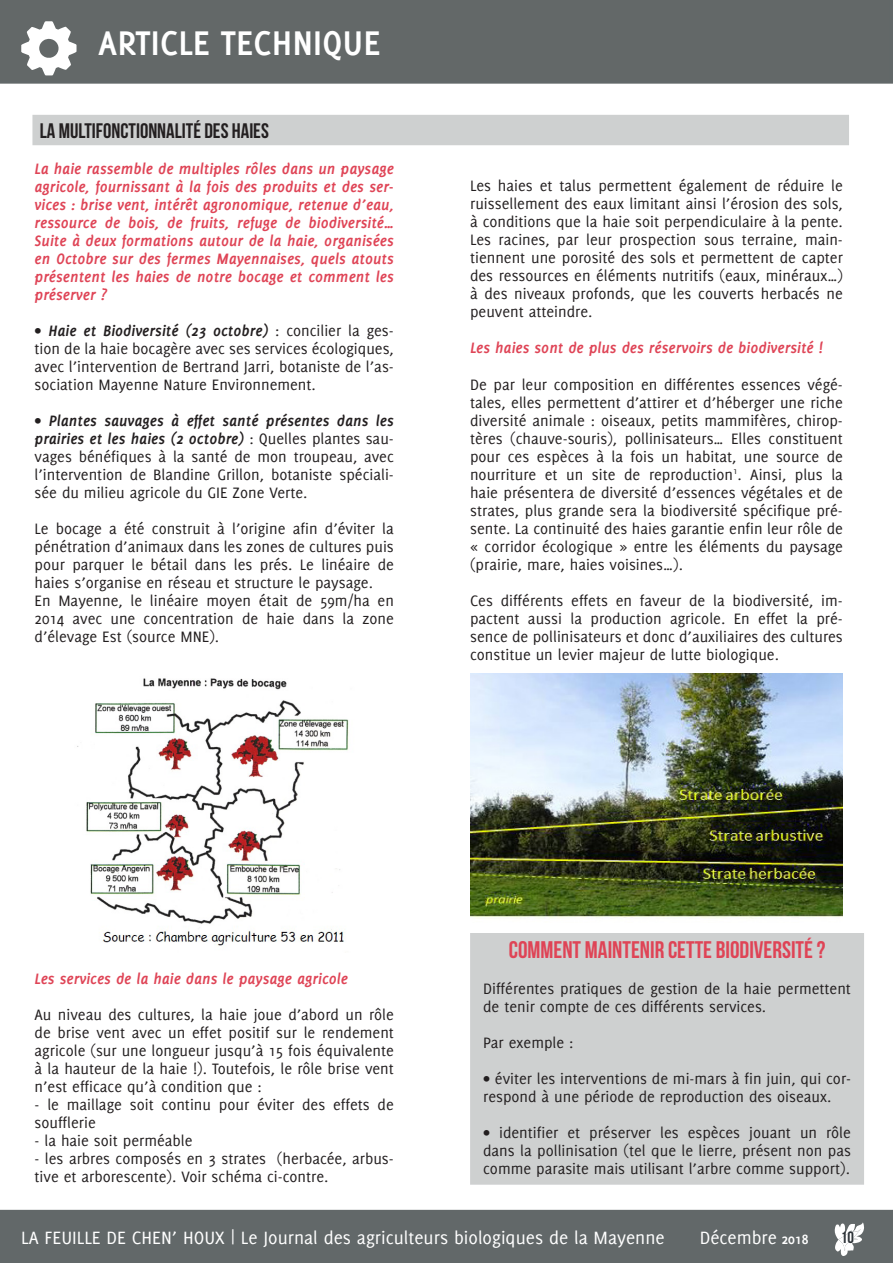
<style>
.page{position:relative;width:893px;height:1263px;background:#fff}
.page>*{position:absolute;margin:0;border:0;box-sizing:border-box;transform-origin:0 0}
.t1{font:700 37.5px "Delicious";color:#fff}
.t2{font:24px "Bebas Neue";color:#df4456}
.t3{font:21px "Bebas Neue";color:#231f20}
.t4{font:19.5px "Delicious";color:#fff}
.t5{font:16.5px/18px "Delicious";color:#231f20;text-align:justify}
.t6{font:italic 700 16.5px/18px "Delicious";color:#df4456;text-align:justify}
.t7{font:16.5px "Bebas Neue";color:#2d3338}
.s1{font-weight:700;font-style:italic}
.s2{font-weight:700;font-size:15px}
</style>
<div class="page">
<div style="left:0;top:0;width:893px;height:84px;background:#636868"></div>
<div style="left:0;top:1210px;width:893px;height:53px;background:#626869"></div>
<svg style="left:21px;top:21px;width:56px;height:54px"></svg>
<svg style="left:835px;top:1222px;width:29px;height:34px"></svg>
<div style="left:470px;top:933px;width:394px;height:252px;background:#ced0d0"></div>
<div style="left:32px;top:115px;width:817px;height:30px;background:#ced0d0"></div>
<img style="left:77px;top:678px;width:272px;height:268px">
<img style="left:470px;top:674px;width:373px;height:245px">
<h1 class="t1" style="left:98px;top:21px;width:284px">ARTICLE TECHNIQUE</h1>
<p class="t3" style="left:40px;top:119px;width:231px">LA MULTIFONCTIONNALITÉ DES HAIES</p>
<p class="t6" style="left:35px;top:159px;width:361px">La haie rassemble de multiples rôles dans un paysage agricole, fournissant à la fois des produits et des ser&shy;vices : brise vent, intérêt agronomique, retenue d’eau, ressource de bois, de fruits, refuge de biodiversité… Suite à deux formations autour de la haie, organisées en Octobre sur des fermes Mayennaises, quels atouts présentent les haies de notre bocage et comment les préserver ?</p>
<p class="t5" style="left:35px;top:321px;width:361px">• <span class="s1">Haie et Biodiversité (23 octobre)</span> : concilier la ges&shy;tion de la haie bocagère avec ses services écologiques, avec l’intervention de Bertrand Jarri, botaniste de l’as&shy;sociation Mayenne Nature Environnement.</p>
<p class="t5" style="left:35px;top:411px;width:361px"><span class="s1">• Plantes sauvages à effet santé présentes dans les prairies et les haies (2 octobre)</span> : Quelles plantes sau&shy;vages bénéfiques à la santé de mon troupeau, avec l’intervention de Blandine Grillon, botaniste spéciali&shy;sée du milieu agricole du GIE Zone Verte.</p>
<p class="t5" style="left:35px;top:519px;width:361px">Le bocage a été construit à l’origine afin d’éviter la pénétration d’animaux dans les zones de cultures puis pour parquer le bétail dans les prés. Le linéaire de haies s’organise en réseau et structure le paysage.</p>
<p class="t5" style="left:35px;top:591px;width:361px">En Mayenne, le linéaire moyen était de 59m/ha en 2014 avec une concentration de haie dans la zone d’élevage Est (source MNE).</p>
<p class="t5" style="left:470px;top:177px;width:374px">Les haies et talus permettent également de réduire le ruissellement des eaux limitant ainsi l’érosion des sols, à conditions que la haie soit perpendiculaire à la pente.</p>
<p class="t5" style="left:470px;top:231px;width:374px">Les racines, par leur prospection sous terraine, main&shy;tiennent une porosité des sols et permettent de capter des ressources en éléments nutritifs (eaux, minéraux…) à des niveaux profonds, que les couverts herbacés ne peuvent atteindre.</p>
<p class="t6" style="left:470px;top:339px;width:354px">Les haies sont de plus des réservoirs de biodiversité !</p>
<p class="t5" style="left:470px;top:375px;width:374px">De par leur composition en différentes essences végé&shy;tales, elles permettent d’attirer et d’héberger une riche diversité animale : oiseaux, petits mammifères, chirop&shy;tères (chauve-souris), pollinisateurs… Elles constituent pour ces espèces à la fois un habitat, une source de nourriture et un site de reproduction<sup>1</sup>. Ainsi, plus la haie présentera de diversité d’essences végétales et de strates, plus grande sera la biodiversité spécifique pré&shy;sente. La continuité des haies garantie enfin leur rôle de « corridor écologique » entre les éléments du paysage (prairie, mare, haies voisines…).</p>
<p class="t5" style="left:470px;top:591px;width:374px">Ces différents effets en faveur de la biodiversité, im&shy;pactent aussi la production agricole. En effet la pré&shy;sence de pollinisateurs et donc d’auxiliaires des cultures constitue un levier majeur de lutte biologique.</p>
<p class="t6" style="left:35px;top:969px;width:315px">Les services de la haie dans le paysage agricole</p>
<p class="t5" style="left:35px;top:1005px;width:361px">Au niveau des cultures, la haie joue d’abord un rôle de brise vent avec un effet positif sur le rendement agricole (sur une longueur jusqu’à 15 fois équivalente à la hauteur de la haie !). Toutefois, le rôle brise vent n’est efficace qu’à condition que :</p>
<p class="t5" style="left:35px;top:1095px;width:361px">- le maillage soit continu pour éviter des effets de soufflerie</p>
<p class="t5" style="left:35px;top:1131px;width:159px">- la haie soit perméable</p>
<p class="t5" style="left:35px;top:1149px;width:361px">- les arbres composés en 3 strates (herbacée, arbus&shy;tive et arborescente). Voir schéma ci-contre.</p>
<p class="t2" style="left:509px;top:936px;width:318px">COMMENT MAINTENIR CETTE BIODIVERSITÉ ?</p>
<p class="t5" style="left:483px;top:979px;width:369px">Différentes pratiques de gestion de la haie permettent de tenir compte de ces différents services.</p>
<p class="t5" style="left:483px;top:1033px;width:92px">Par exemple :</p>
<p class="t5" style="left:483px;top:1069px;width:369px">• éviter les interventions de mi-mars à fin juin, qui cor&shy;respond à une période de reproduction des oiseaux.</p>
<p class="t5" style="left:483px;top:1123px;width:369px">• identifier et préserver les espèces jouant un rôle dans la pollinisation (tel que le lierre, présent non pas comme parasite mais utilisant l’arbre comme support).</p>
<p class="t4" style="left:21px;top:1226px;width:645px">LA FEUILLE DE CHEN’ HOUX | Le Journal des agriculteurs biologiques de la Mayenne</p>
<p class="t4" style="left:700px;top:1226px;width:110px">Décembre <span class="s2">2018</span></p>
<p class="t7" style="left:841px;top:1229px;width:15px">10</p>
</div>
